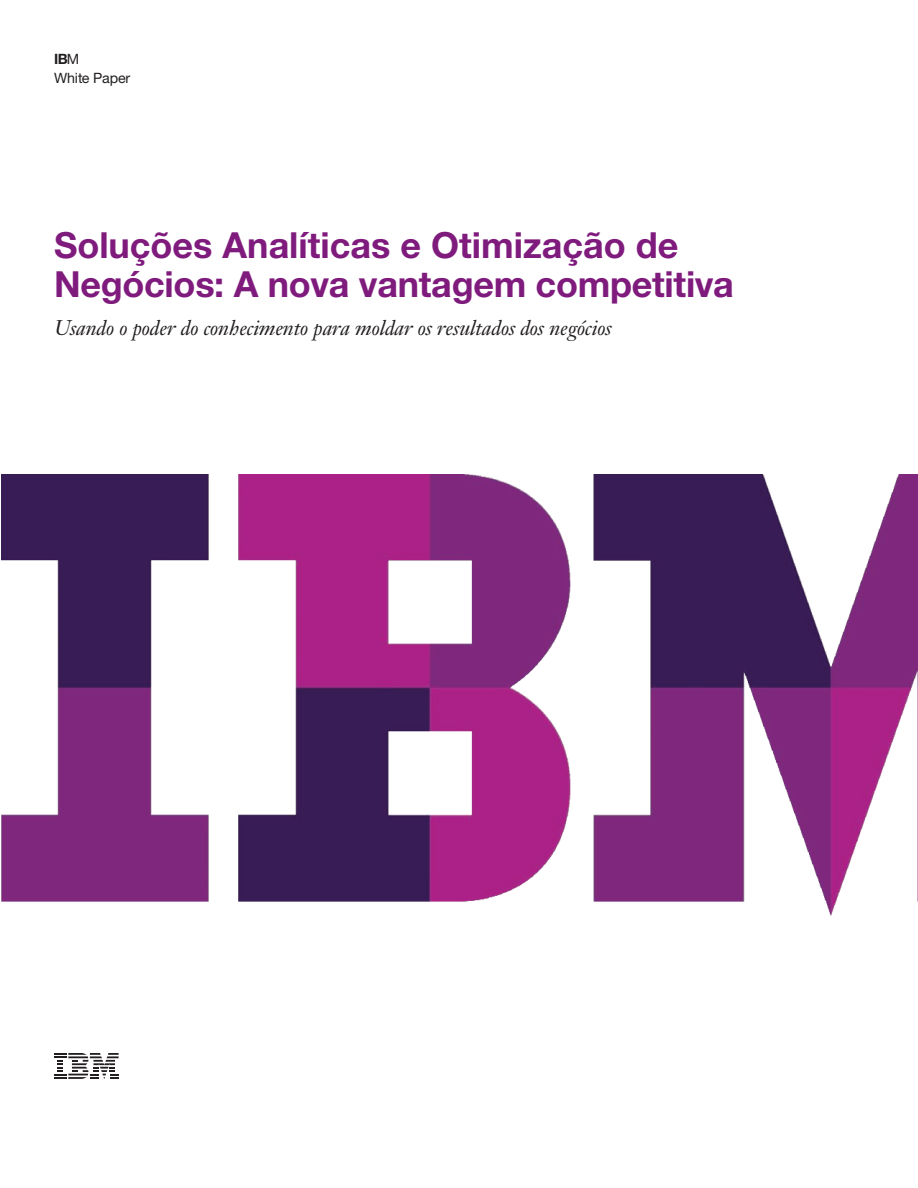
<style>
.page{position:relative;width:918px;height:1188px;background:#fff}
.page>*{position:absolute;margin:0;border:0;box-sizing:border-box;transform-origin:0 0}
.t1{font:700 36px/39px "Helvetica Neue LT Std";letter-spacing:-.005em;color:#7f1b7d}
.t2{font:italic 21px "Janson Text LT Std";letter-spacing:-.005em;color:#231f20}
.t3{font:14.25px "Helvetica Neue LT Std";letter-spacing:-.01em;color:#231f20}
.t4{font:700 14.25px "Helvetica Neue LT Std";color:#231f20}
.s1{font-weight:400}
</style>
<div class="page">
<svg style="left:54px;top:1053px;width:65px;height:26px"></svg>
<img style="left:2px;top:474px;width:916px;height:442px">
<p class="t4" style="left:54px;top:50px;width:27px">IB<span class="s1">M</span></p>
<p class="t3" style="left:54px;top:70px;width:78px">White Paper</p>
<p class="t1" style="left:54px;top:225px;width:681px">Soluções Analíticas e Otimização de<br>Negócios: A nova vantagem competitiva</p>
<p class="t2" style="left:54px;top:315px;width:559px">Usando o poder do conhecimento para moldar os resultados dos negócios</p>
</div>
